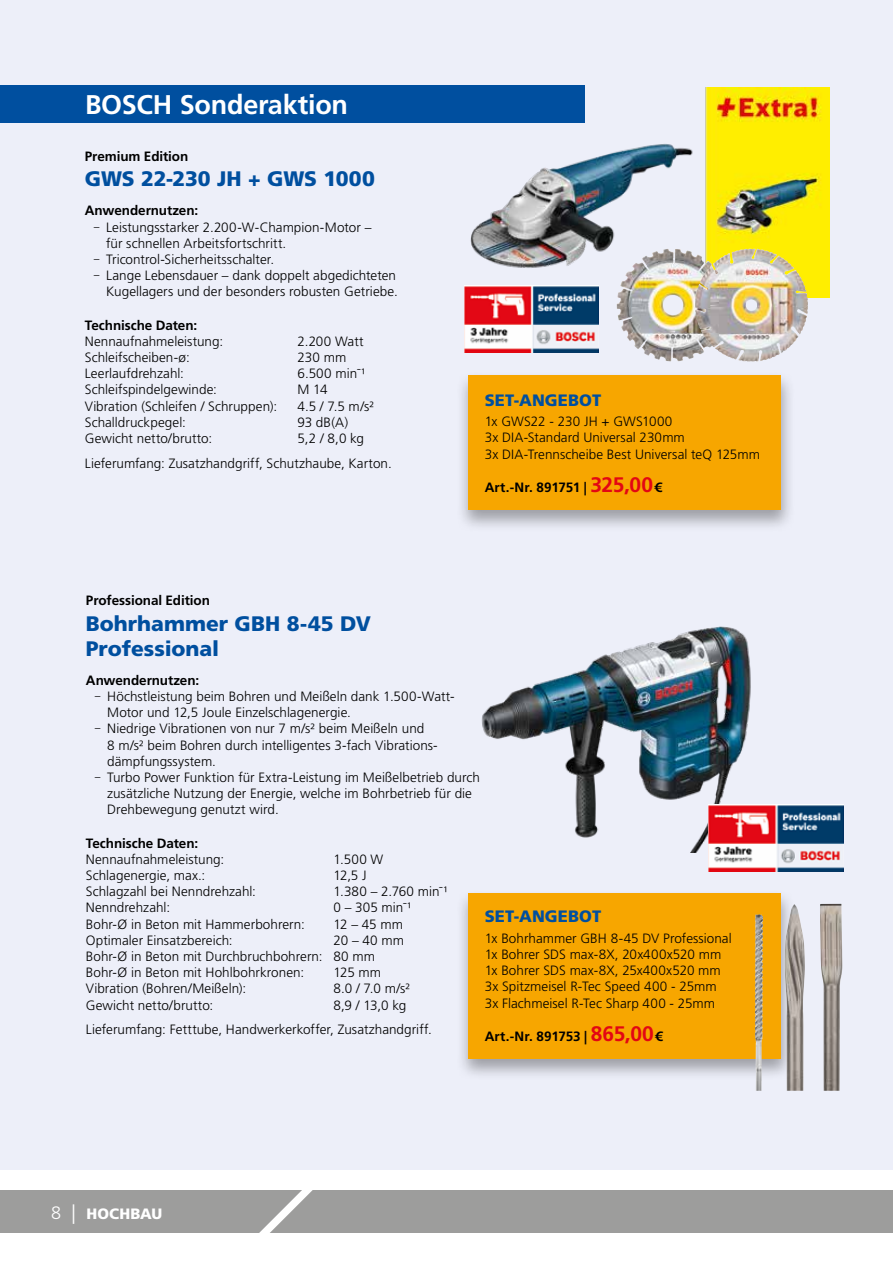
<style>
.page{position:relative;width:893px;height:1263px;background:#fff}
.page>*{position:absolute;margin:0;border:0;box-sizing:border-box;transform-origin:0 0}
.t1{font:700 27px "Frutiger LT Std";letter-spacing:-.01em;color:#fff}
.t2{font:900 21px/25.2px "Frutiger LT Std";letter-spacing:-.005em;color:#004f9f}
.t3{font:900 16.5px "Frutiger LT Std";letter-spacing:.005em;color:#004f9f}
.t4{font:900 15px "Frutiger LT Std";letter-spacing:.005em;color:#fff}
.t5{font:300 13.5px/16.2px "Frutiger LT Std";letter-spacing:.005em;color:#000}
.t6{font:700 13.5px "Frutiger LT Std";letter-spacing:-.005em;color:#000}
.s1{font-family:"Source Sans Pro"}
.s2{font-size:21px;color:#e30613}
.s3{font-weight:300;font-size:18px}
.s4{font-weight:300;font-size:19.5px}
</style>
<div class="page">
<div style="left:0;top:1191px;width:893px;height:42px;background:#9d9d9c"></div>
<svg style="left:237px;top:1169px;width:96px;height:64px"></svg>
<div style="left:0;top:0;width:893px;height:1169px;background:#edeff9"></div>
<div style="left:0;top:85px;width:585px;height:37px;background:#004f9f"></div>
<img style="left:458px;top:87px;width:371px;height:211px">
<img style="left:620px;top:249px;width:47px;height:42px">
<img style="left:713px;top:249px;width:44px;height:21px">
<img style="left:481px;top:626px;width:270px;height:226px">
<img style="left:709px;top:804px;width:134px;height:68px">
<img style="left:464px;top:285px;width:135px;height:68px">
<div style="left:456px;top:371px;width:339px;height:161px;background:#000;opacity:.34"></div>
<div style="left:468px;top:375px;width:312px;height:135px;background:#f7a600"></div>
<div style="left:456px;top:888px;width:339px;height:192px;background:#000;opacity:.34"></div>
<div style="left:468px;top:893px;width:312px;height:165px;background:#f7a600"></div>
<img style="left:820px;top:904px;width:22px;height:187px">
<img style="left:784px;top:904px;width:21px;height:187px">
<img style="left:755px;top:914px;width:4px;height:92px">
<h1 class="t1" style="left:85px;top:89px;width:265px">BOSCH Sonderaktion</h1>
<p class="t6" style="left:85px;top:149px;width:105px">Premium Edition</p>
<h2 class="t2" style="left:85px;top:166px;width:292px">GWS 22-230 JH + GWS 1000</h2>
<p class="t6" style="left:85px;top:203px;width:115px">Anwendernutzen:</p>
<p class="t5" style="left:93px;top:219px;width:280px"><span class="s1">−</span> Leistungsstarker 2.200-W-Champion-Motor –</p>
<p class="t5" style="left:106px;top:235px;width:182px">für schnellen Arbeitsfortschritt.</p>
<p class="t5" style="left:93px;top:251px;width:182px"><span class="s1">−</span> Tricontrol-Sicherheitsschalter.</p>
<p class="t5" style="left:93px;top:268px;width:304px"><span class="s1">−</span> Lange Lebensdauer – dank doppelt abgedichteten</p>
<p class="t5" style="left:106px;top:284px;width:293px">Kugellagers und der besonders robusten Getriebe.</p>
<p class="t6" style="left:85px;top:317px;width:114px">Technische Daten:</p>
<p class="t5" style="left:85px;top:333px;width:140px">Nennaufnahmeleistung:</p>
<p class="t5" style="left:297px;top:333px;width:68px">2.200 Watt</p>
<p class="t5" style="left:85px;top:349px;width:107px">Schleifscheiben-ø:</p>
<p class="t5" style="left:297px;top:349px;width:50px">230 mm</p>
<p class="t5" style="left:85px;top:366px;width:101px">Leerlaufdrehzahl:</p>
<p class="t5" style="left:297px;top:366px;width:70px">6.500 min¯¹</p>
<p class="t5" style="left:85px;top:382px;width:134px">Schleifspindelgewinde:</p>
<p class="t5" style="left:297px;top:382px;width:32px">M 14</p>
<p class="t5" style="left:85px;top:398px;width:194px">Vibration (Schleifen / Schruppen):</p>
<p class="t5" style="left:297px;top:398px;width:78px">4.5 / 7.5 m/s²</p>
<p class="t5" style="left:85px;top:414px;width:102px">Schalldruckpegel:</p>
<p class="t5" style="left:297px;top:414px;width:52px">93 dB(A)</p>
<p class="t5" style="left:85px;top:430px;width:129px">Gewicht netto/brutto:</p>
<p class="t5" style="left:85px;top:426px;width:308px;line-height:24.8px;text-indent:213px">5,2 / 8,0 kg<br>Lieferumfang: Zusatzhandgriff, Schutzhaube, Karton.</p>
<p class="t3" style="left:485px;top:390px;width:118px">SET-ANGEBOT</p>
<p class="t5" style="left:485px;top:414px;width:277px">1x GWS22 - 230 JH + GWS1000<br>3x DIA-Standard Universal 230mm<br>3x DIA-Trennscheibe Best Universal teQ 125mm</p>
<p class="t6" style="left:485px;top:480px;width:179px">Art.-Nr. 891751 | <span class="s2">325,00</span>€</p>
<p class="t6" style="left:86px;top:593px;width:126px">Professional Edition</p>
<h2 class="t2" style="left:86px;top:611px;width:287px">Bohrhammer GBH 8-45 DV<br>Professional</h2>
<p class="t6" style="left:86px;top:672px;width:115px">Anwendernutzen:</p>
<p class="t5" style="left:94px;top:688px;width:362px"><span class="s1">−</span> Höchstleistung beim Bohren und Meißeln dank 1.500-Watt-</p>
<p class="t5" style="left:107px;top:705px;width:245px">Motor und 12,5 Joule Einzelschlagenergie.</p>
<p class="t5" style="left:94px;top:721px;width:331px"><span class="s1">−</span> Niedrige Vibrationen von nur 7 m/s² beim Meißeln und</p>
<p class="t5" style="left:107px;top:737px;width:331px">8 m/s² beim Bohren durch intelligentes 3-fach Vibrations-</p>
<p class="t5" style="left:107px;top:753px;width:110px">dämpfungssystem.</p>
<p class="t5" style="left:94px;top:769px;width:387px"><span class="s1">−</span> Turbo Power Funktion für Extra-Leistung im Meißelbetrieb durch</p>
<p class="t5" style="left:107px;top:786px;width:366px">zusätzliche Nutzung der Energie, welche im Bohrbetrieb für die</p>
<p class="t5" style="left:107px;top:802px;width:173px">Drehbewegung genutzt wird.</p>
<p class="t6" style="left:86px;top:835px;width:114px">Technische Daten:</p>
<p class="t5" style="left:86px;top:851px;width:140px">Nennaufnahmeleistung:</p>
<p class="t5" style="left:333px;top:851px;width:51px">1.500 W</p>
<p class="t5" style="left:86px;top:867px;width:121px">Schlagenergie, max.:</p>
<p class="t5" style="left:333px;top:867px;width:35px">12,5 J</p>
<p class="t5" style="left:86px;top:884px;width:172px">Schlagzahl bei Nenndrehzahl:</p>
<p class="t5" style="left:333px;top:884px;width:116px">1.380 – 2.760 min¯¹</p>
<p class="t5" style="left:86px;top:900px;width:86px">Nenndrehzahl:</p>
<p class="t5" style="left:333px;top:900px;width:80px">0 – 305 min¯¹</p>
<p class="t5" style="left:86px;top:916px;width:220px">Bohr-Ø in Beton mit Hammerbohrern:</p>
<p class="t5" style="left:333px;top:916px;width:71px">12 – 45 mm</p>
<p class="t5" style="left:86px;top:932px;width:148px">Optimaler Einsatzbereich:</p>
<p class="t3" style="left:485px;top:907px;width:118px">SET-ANGEBOT</p>
<p class="t5" style="left:485px;top:930px;width:248px">1x Bohrhammer GBH 8-45 DV Professional 1x Bohrer SDS max-8X, 20x400x520 mm 1x Bohrer SDS max-8X, 25x400x520 mm 3x Spitzmeisel R-Tec Speed 400 - 25mm 3x Flachmeisel R-Tec Sharp 400 - 25mm</p>
<p class="t6" style="left:485px;top:1029px;width:179px">Art.-Nr. 891753 | <span class="s2">865,00</span>€</p>
<p class="t5" style="left:86px;top:932px;width:320px;text-indent:247px">20 – 40 mm<br>Bohr-Ø in Beton mit Durchbruchbohrern: 80 mm<br>Bohr-Ø in Beton mit Hohlbohrkronen:</p>
<p class="t5" style="left:333px;top:965px;width:49px">125 mm</p>
<p class="t5" style="left:86px;top:981px;width:162px">Vibration (Bohren/Meißeln):</p>
<p class="t5" style="left:333px;top:981px;width:78px">8.0 / 7.0 m/s²</p>
<p class="t5" style="left:86px;top:997px;width:129px">Gewicht netto/brutto:</p>
<p class="t5" style="left:86px;top:993px;width:347px;line-height:24.8px;text-indent:247px">8,9 / 13,0 kg<br>Lieferumfang: Fetttube, Handwerkerkoffer, Zusatzhandgriff.</p>
<p class="t4" style="left:51px;top:1205px;width:113px"><span class="s3">8</span> <span class="s4">|</span> HOCHBAU</p>
</div>
